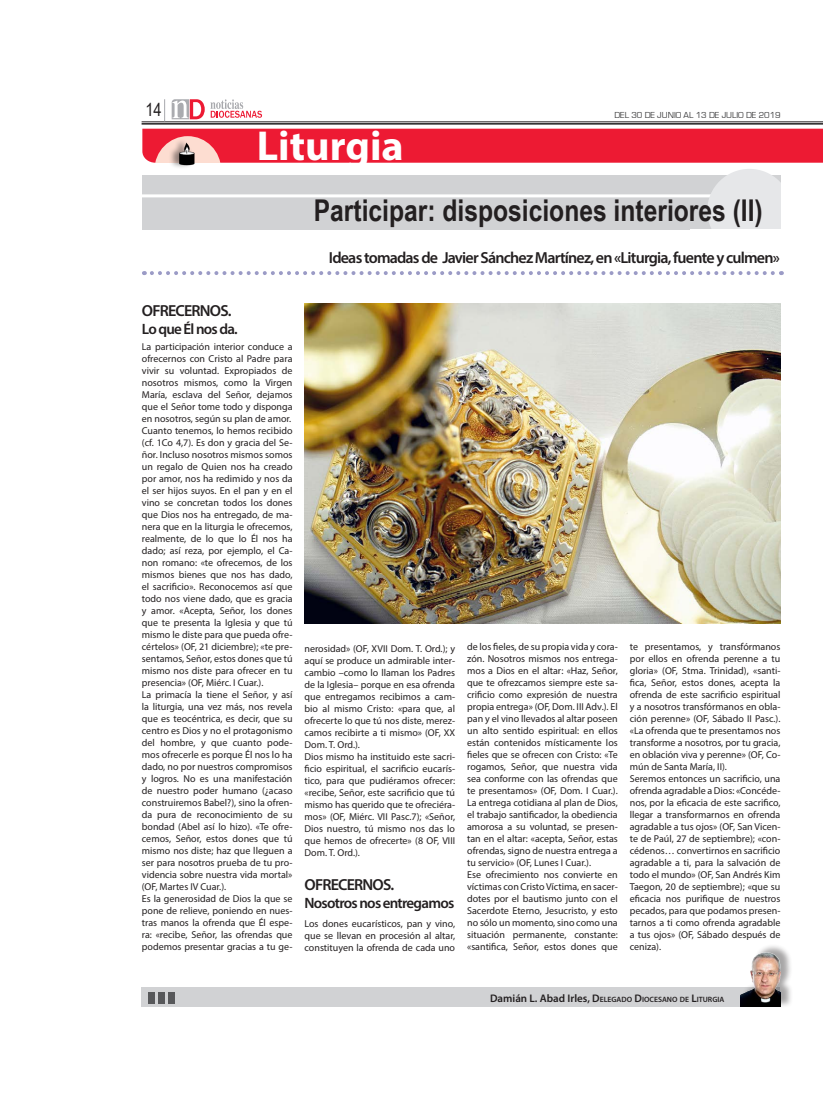
<style>
.page{position:relative;width:823px;height:1106px;background:#fff}
.page>*{position:absolute;margin:0;border:0;box-sizing:border-box;transform-origin:0 0}
.t1{font:700 42px "Myriad Pro";color:#fff}
.Párrafo_NODI{font:700 30px "Arial Narrow";color:#231f20}
.t2{font:18px "Arial Narrow";color:#231f20}
.Párrafo_NODI-2{font:600 16px "Myriad Pro";letter-spacing:-.05em;color:#231f20}
.Sin_espaciado{font:600 16px "Myriad Pro";letter-spacing:-.05em;color:#231f20}
.Párrafo_NODI-3{font:600 15px "Myriad Pro";letter-spacing:-.05em;color:#231f20}
.Sin_espaciado-2{font:600 15px "Myriad Pro";letter-spacing:-.05em;color:#231f20}
.Párrafo_NODI-4{font:10px/12px "Myriad Pro";color:#231f20;text-align:justify}
.t3{font:9px "Eurostile";color:#3e3e3f}
.parrafo2{font:600 7.7px "Myriad Pro";color:#231f20}
.s1{font-size:11px}
</style>
<div class="page">
<hr style="left:141px;top:122px;width:681px;height:1px;background:#231f20">
<hr style="left:141px;top:123px;width:681px;height:2px;background:#231f20">
<svg style="left:171px;top:99px;width:33px;height:20px"></svg>
<svg style="left:210px;top:99px;width:52px;height:19px"></svg>
<svg style="left:164px;top:99px;width:1px;height:22px"></svg>
<div style="left:142px;top:129px;width:680px;height:34px;background:#ed1a33"></div>
<div style="left:154px;top:136px;width:67px;height:68px;background:#fdddd1;border-radius:50%"></div>
<div style="left:131px;top:163px;width:126px;height:50px;background:#fff"></div>
<div style="left:169px;top:137px;width:25px;height:32px;background:#231f20;opacity:.5"></div>
<img style="left:178px;top:141px;width:17px;height:25px">
<div style="left:142px;top:175px;width:638px;height:55px;background:#d1d2d4"></div>
<hr style="left:131px;top:194px;width:599px;height:3px;background:#fff">
<div style="left:706px;top:169px;width:85px;height:83px;background:#e6e7e9;border-radius:50%"></div>
<div style="left:780px;top:166px;width:15px;height:93px;background:#fff"></div>
<div style="left:689px;top:229px;width:119px;height:23px;background:#fff"></div>
<svg style="left:152px;top:271px;width:629px;height:4px"></svg>
<div style="left:141px;top:987px;width:638px;height:19px;background:#d1d2d4"></div>
<div style="left:742px;top:943px;width:50px;height:65px;background:#231f20;opacity:.4"></div>
<img style="left:740px;top:946px;width:39px;height:60px">
<div style="left:148px;top:992px;width:6px;height:11px;background:#57585a"></div>
<div style="left:168px;top:992px;width:7px;height:11px;background:#57585a"></div>
<div style="left:158px;top:992px;width:6px;height:11px;background:#57585a"></div>
<img style="left:304px;top:304px;width:476px;height:320px">
<p class="t2" style="left:145px;top:97px;width:18px">14</p>
<p class="t3" style="left:614px;top:110px;width:168px">DEL 30 DE JUNIO AL 13 DE JULIO DE 2019</p>
<p class="t1" style="left:257px;top:118px;width:148px">Liturgia</p>
<p class="Párrafo_NODI" style="left:314px;top:188px;width:450px">Participar: disposiciones interiores (II)</p>
<p class="Párrafo_NODI-2" style="left:329px;top:247px;width:452px">Ideas tomadas de Javier Sánchez Martínez, en «Liturgia, fuente y culmen»</p>
<p class="Sin_espaciado" style="left:142px;top:300px;width:91px">OFRECERNOS.</p>
<p class="Sin_espaciado-2" style="left:142px;top:319px;width:97px">Lo que Él nos da.</p>
<p class="Párrafo_NODI-4" style="left:142px;top:340px;width:152px">La participación interior conduce a ofrecernos con Cristo al Padre para vivir su voluntad. Expropiados de nosotros mismos, como la Virgen María, esclava del Señor, dejamos que el Señor tome todo y disponga en nosotros, según su plan de amor.</p>
<p class="Párrafo_NODI-4" style="left:142px;top:424px;width:152px">Cuanto tenemos, lo hemos recibido (cf. 1Co 4,7). Es don y gracia del Se&shy;ñor. Incluso nosotros mismos somos un regalo de Quien nos ha creado por amor, nos ha redimido y nos da el ser hijos suyos. En el pan y en el vino se concretan todos los dones que Dios nos ha entregado, de ma&shy;nera que en la liturgia le ofrecemos, realmente, de lo que lo Él nos ha dado; así reza, por ejemplo, el Ca&shy;non romano: «te ofrecemos, de los mismos bienes que nos has dado, el sacrificio». Reconocemos así que todo nos viene dado, que es gracia y amor. «Acepta, Señor, los dones que te presenta la Iglesia y que tú mismo le diste para que pueda ofre&shy;cértelos» (OF, 21 diciembre); «te pre&shy;sentamos, Señor, estos dones que tú mismo nos diste para ofrecer en tu presencia» (OF, Miérc. I Cuar.).</p>
<p class="Párrafo_NODI-4" style="left:142px;top:688px;width:152px">La primacía la tiene el Señor, y así la liturgia, una vez más, nos revela que es teocéntrica, es decir, que su centro es Dios y no el protagonismo del hombre, y que cuanto pode&shy;mos ofrecerle es porque Él nos lo ha dado, no por nuestros compromisos y logros. No es una manifestación de nuestro poder humano (¿acaso construiremos Babel?), sino la ofren&shy;da pura de reconocimiento de su bondad (Abel así lo hizo). «Te ofre&shy;cemos, Señor, estos dones que tú mismo nos diste; haz que lleguen a ser para nosotros prueba de tu pro&shy;videncia sobre nuestra vida mortal» (OF, Martes IV Cuar.).</p>
<p class="Párrafo_NODI-4" style="left:142px;top:892px;width:152px">Es la generosidad de Dios la que se pone de relieve, poniendo en nues&shy;tras manos la ofrenda que Él espe&shy;ra: «recibe, Señor, las ofrendas que podemos presentar gracias a tu ge-</p>
<p class="Párrafo_NODI-4" style="left:304px;top:642px;width:152px">nerosidad» (OF, XVII Dom. T. Ord.); y aquí se produce un admirable inter&shy;cambio –como lo llaman los Padres de la Iglesia– porque en esa ofrenda que entregamos recibimos a cam&shy;bio al mismo Cristo: «para que, al ofrecerte lo que tú nos diste, merez&shy;camos recibirte a ti mismo» (OF, XX Dom. T. Ord.).</p>
<p class="Párrafo_NODI-4" style="left:304px;top:750px;width:152px">Dios mismo ha instituido este sacri&shy;ficio espiritual, el sacrificio eucarís&shy;tico, para que pudiéramos ofrecer: «recibe, Señor, este sacrificio que tú mismo has querido que te ofreciéra&shy;mos» (OF, Miérc. VII Pasc.7); «Señor, Dios nuestro, tú mismo nos das lo que hemos de ofrecerte» (8 OF, VIII Dom. T. Ord.).</p>
<p class="Párrafo_NODI-2" style="left:304px;top:874px;width:91px">OFRECERNOS.</p>
<p class="Párrafo_NODI-3" style="left:304px;top:893px;width:151px">Nosotros nos entregamos</p>
<p class="Párrafo_NODI-4" style="left:304px;top:917px;width:152px">Los dones eucarísticos, pan y vino, que se llevan en procesión al altar, constituyen la ofrenda de cada uno</p>
<p class="Párrafo_NODI-4" style="left:467px;top:640px;width:152px">de los fieles, de su propia vida y cora&shy;zón. Nosotros mismos nos entrega&shy;mos a Dios en el altar: «Haz, Señor, que te ofrezcamos siempre este sa&shy;crificio como expresión de nuestra propia entrega» (OF, Dom. III Adv.). El pan y el vino llevados al altar poseen un alto sentido espiritual: en ellos están contenidos místicamente los fieles que se ofrecen con Cristo: «Te rogamos, Señor, que nuestra vida sea conforme con las ofrendas que te presentamos» (OF, Dom. I Cuar.).<br>La entrega cotidiana al plan de Dios, el trabajo santificador, la obediencia amorosa a su voluntad, se presen&shy;tan en el altar: «acepta, Señor, estas ofrendas, signo de nuestra entrega a tu servicio» (OF, Lunes I Cuar.).</p>
<p class="Párrafo_NODI-4" style="left:467px;top:868px;width:152px">Ese ofrecimiento nos convierte en víctimas con Cristo Víctima, en sacer&shy;dotes por el bautismo junto con el Sacerdote Eterno, Jesucristo, y esto no sólo un momento, sino como una situación permanente, constante: «santifica, Señor, estos dones que</p>
<p class="Párrafo_NODI-4" style="left:629px;top:640px;width:152px">te presentamos, y transfórmanos por ellos en ofrenda perenne a tu gloria» (OF, Stma. Trinidad), «santi&shy;fica, Señor, estos dones, acepta la ofrenda de este sacrificio espiritual y a nosotros transfórmanos en obla&shy;ción perenne» (OF, Sábado II Pasc.). «La ofrenda que te presentamos nos transforme a nosotros, por tu gracia, en oblación viva y perenne» (OF, Co&shy;mún de Santa María, II).</p>
<p class="Párrafo_NODI-4" style="left:629px;top:772px;width:152px">Seremos entonces un sacrificio, una ofrenda agradable a Dios: «Concéde&shy;nos, por la eficacia de este sacrifico, llegar a transformarnos en ofrenda agradable a tus ojos» (OF, San Vicen&shy;te de Paúl, 27 de septiembre); «con&shy;cédenos… convertirnos en sacrificio agradable a ti, para la salvación de todo el mundo» (OF, San Andrés Kim Taegon, 20 de septiembre); «que su eficacia nos purifique de nuestros pecados, para que podamos presen&shy;tarnos a ti como ofrenda agradable a tus ojos» (OF, Sábado después de ceniza).</p>
<p class="parrafo2" style="left:490px;top:994px;width:236px"><span class="s1">Damián L. Abad Irles,</span> <span class="s1">D</span>ELEGADO <span class="s1">D</span>IOCESANO DE <span class="s1">L</span>ITURGIA</p>
</div>
